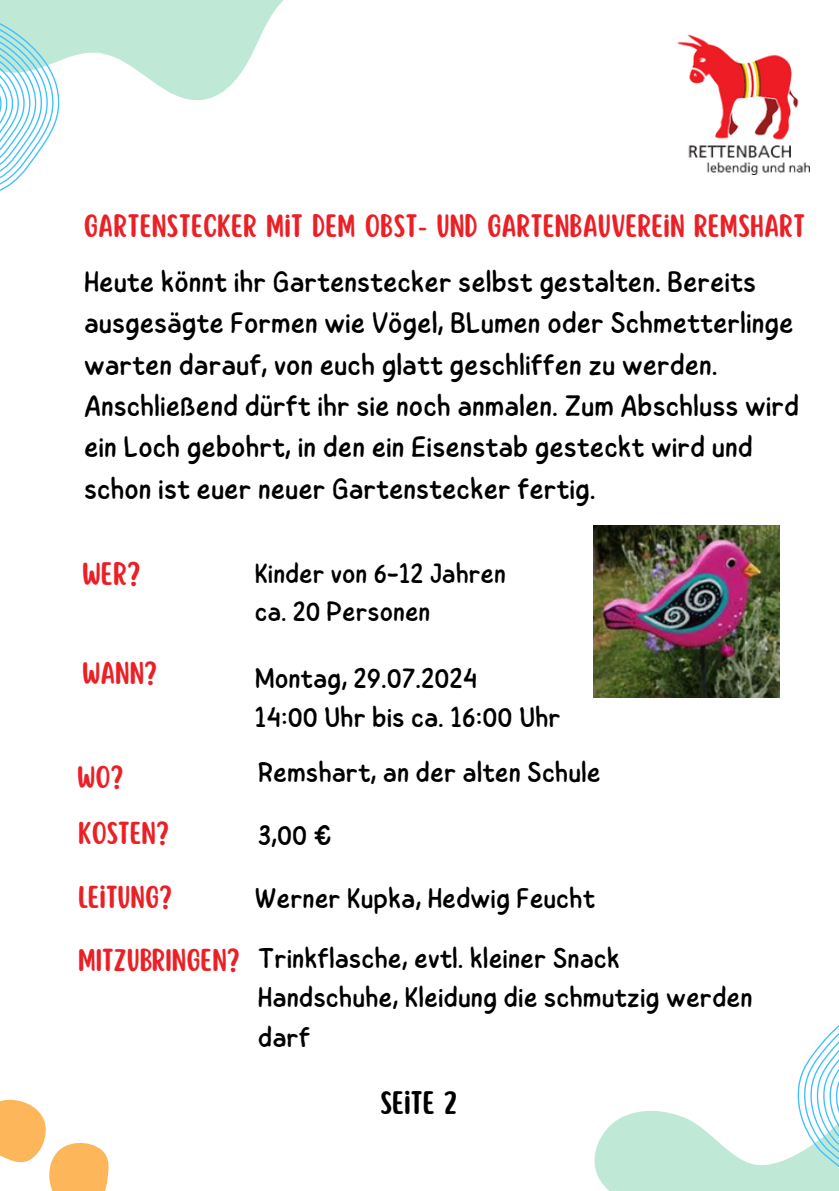
<style>
.page{position:relative;width:839px;height:1191px;background:#fff}
.page>*{position:absolute;margin:0;border:0;box-sizing:border-box;transform-origin:0 0}
.t1{font:29.8px/41.4px "Childos Arabic";color:#000}
.t2{font:28.6px "Childos Arabic";color:#000}
.t3{font:28.6px "Scripter";color:#000}
.t4{font:28.6px "Scripter";color:#eb2026}
.t5{font:28.4px "Scripter";color:#eb2026}
.t6{font:27.8px "Scripter";color:#eb2026}
.t7{font:27.8px "Childos Arabic";color:#000}
</style>
<div class="page">
<svg style="left:0;top:0;width:284px;height:101px;fill:#bfe8d6"></svg>
<svg style="left:594px;top:1026px;width:244px;height:165px"></svg>
<svg style="left:0;top:7px;width:60px;height:184px"></svg>
<svg style="left:0;top:1099px;width:109px;height:92px"></svg>
<img style="left:593px;top:525px;width:186px;height:173px">
<img style="left:677px;top:35px;width:132px;height:139px">
<p class="t5" style="left:84px;top:212px;width:723px">GARTENSTECKER MIT DEM OBST- UND GARTENBAUVEREIN REMSHART</p>
<p class="t1" style="left:84px;top:261px;width:716px">Heute könnt ihr Gartenstecker selbst gestalten. Bereits ausgesägte Formen wie Vögel, BLumen oder Schmetterlinge warten darauf, von euch glatt geschliffen zu werden.<br>Anschließend dürft ihr sie noch anmalen. Zum Abschluss wird ein Loch gebohrt, in den ein Eisenstab gesteckt wird und schon ist euer neuer Gartenstecker fertig.</p>
<p class="t4" style="left:82px;top:560px;width:60px">WER?</p>
<p class="t6" style="left:82px;top:659px;width:77px">WANN?</p>
<p class="t6" style="left:77px;top:763px;width:48px">WO?</p>
<p class="t6" style="left:78px;top:819px;width:93px">KOSTEN?</p>
<p class="t7" style="left:255px;top:553px;width:253px">Kinder von 6-12 Jahren</p>
<p class="t7" style="left:255px;top:591px;width:177px">ca. 20 Personen</p>
<p class="t2" style="left:255px;top:658px;width:224px">Montag, 29.07.2024</p>
<p class="t2" style="left:255px;top:697px;width:307px">14:00 Uhr bis ca. 16:00 Uhr</p>
<p class="t2" style="left:258px;top:752px;width:344px">Remshart, an der alten Schule</p>
<p class="t2" style="left:258px;top:815px;width:75px">3,00 €</p>
<p class="t6" style="left:78px;top:883px;width:96px">LEITUNG?</p>
<h1 class="t2" style="left:255px;top:877px;width:342px">Werner Kupka, Hedwig Feucht</h1>
<p class="t6" style="left:78px;top:946px;width:163px">MITZUBRINGEN?</p>
<p class="t2" style="left:258px;top:938px;width:363px">Trinkflasche, evtl. kleiner Snack</p>
<p class="t2" style="left:258px;top:977px;width:496px">Handschuhe, Kleidung die schmutzig werden</p>
<p class="t2" style="left:258px;top:1017px;width:54px">darf</p>
<p class="t3" style="left:380px;top:1088px;width:80px">SEITE 2</p>
</div>
